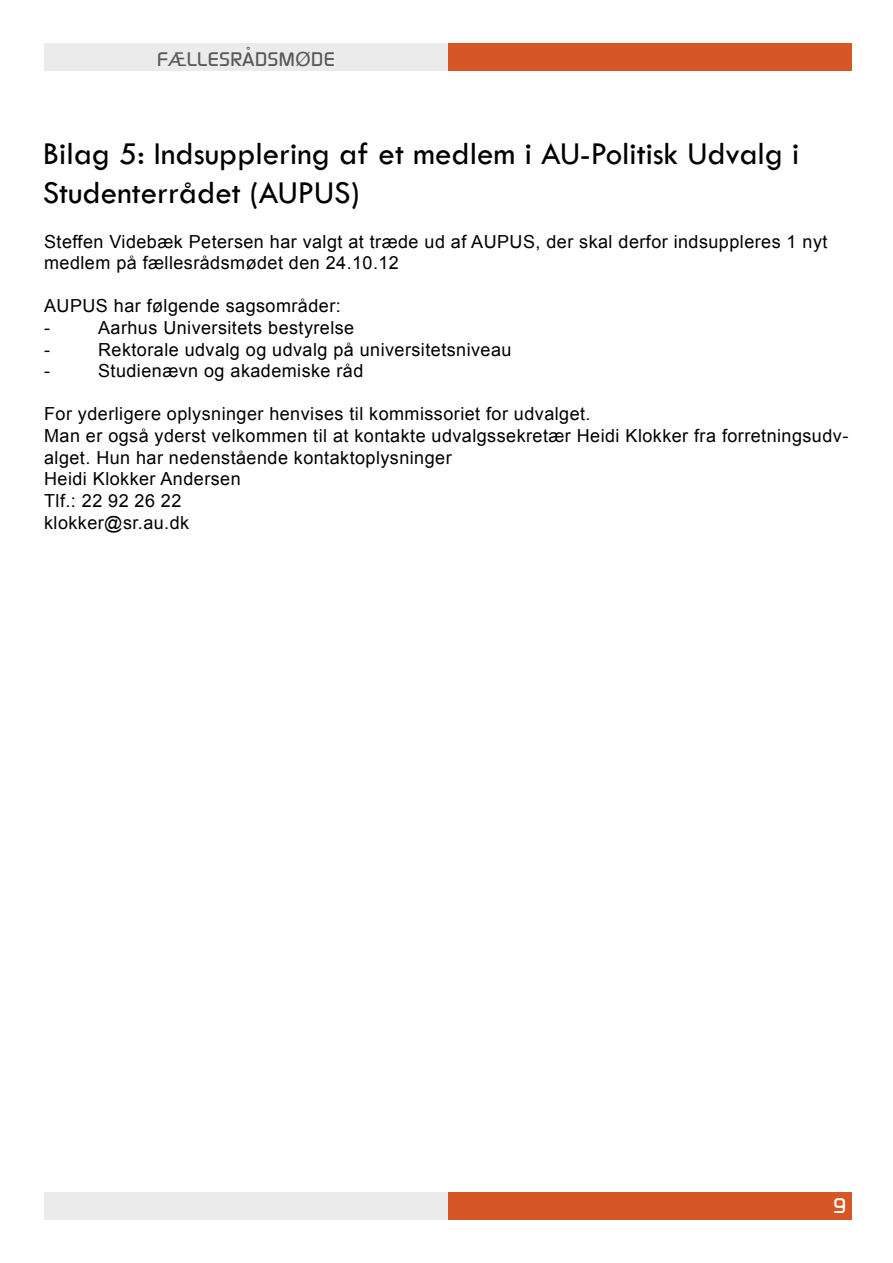
<style>
.page{position:relative;width:893px;height:1263px;background:#fff}
.page>*{position:absolute;margin:0;border:0;box-sizing:border-box;transform-origin:0 0}
.t1{font:33px/39.6px "Tw Cen";color:#000}
.Overskrift{font:500 21px "Continuum";color:#fff}
.Overskrift-2{font:500 19.5px "Continuum";letter-spacing:.025em;color:#57585a}
.Overskrift-3{font:18px/21.6px "Arial";letter-spacing:.025em;color:#000}
</style>
<div class="page">
<div style="left:446px;top:43px;width:406px;height:28px;background:#d65625"></div>
<div style="left:44px;top:43px;width:404px;height:28px;background:#ebebeb"></div>
<div style="left:446px;top:1192px;width:406px;height:28px;background:#d65625"></div>
<div style="left:44px;top:1192px;width:404px;height:28px;background:#ebebeb"></div>
<p class="Overskrift-2" style="left:157px;top:46px;width:179px">FÆLLESRÅDSMØDE</p>
<p class="t1" style="left:43px;top:133px;width:758px">Bilag 5: Indsupplering af et medlem i AU-Politisk Udvalg i<br>Studenterrådet (AUPUS)</p>
<p class="Overskrift-3" style="left:44px;top:231px;width:785px">Steffen Videbæk Petersen har valgt at træde ud af AUPUS, der skal derfor indsuppleres 1 nyt medlem på fællesrådsmødet den 24.10.12</p>
<p class="Overskrift-3" style="left:44px;top:296px;width:298px">AUPUS har følgende sagsområder:</p>
<p class="Overskrift-3" style="left:44px;top:317px;width:7px">-</p>
<p class="Overskrift-3" style="left:98px;top:317px;width:258px">Aarhus Universitets bestyrelse</p>
<p class="Overskrift-3" style="left:44px;top:339px;width:7px">-</p>
<p class="Overskrift-3" style="left:98px;top:339px;width:415px">Rektorale udvalg og udvalg på universitetsniveau</p>
<p class="Overskrift-3" style="left:44px;top:360px;width:7px">-</p>
<p class="Overskrift-3" style="left:98px;top:360px;width:267px">Studienævn og akademiske råd</p>
<p class="Overskrift-3" style="left:44px;top:404px;width:548px">For yderligere oplysninger henvises til kommissoriet for udvalget.</p>
<p class="Overskrift-3" style="left:44px;top:425px;width:806px">Man er også yderst velkommen til at kontakte udvalgssekretær Heidi Klokker fra forretningsudv&shy;alget. Hun har nedenstående kontaktoplysninger</p>
<p class="Overskrift-3" style="left:44px;top:468px;width:198px">Heidi Klokker Andersen</p>
<p class="Overskrift-3" style="left:44px;top:490px;width:139px">Tlf.: 22 92 26 22</p>
<p class="Overskrift-3" style="left:44px;top:512px;width:147px">klokker@sr.au.dk</p>
<p class="Overskrift" style="left:833px;top:1192px;width:15px">9</p>
</div>
